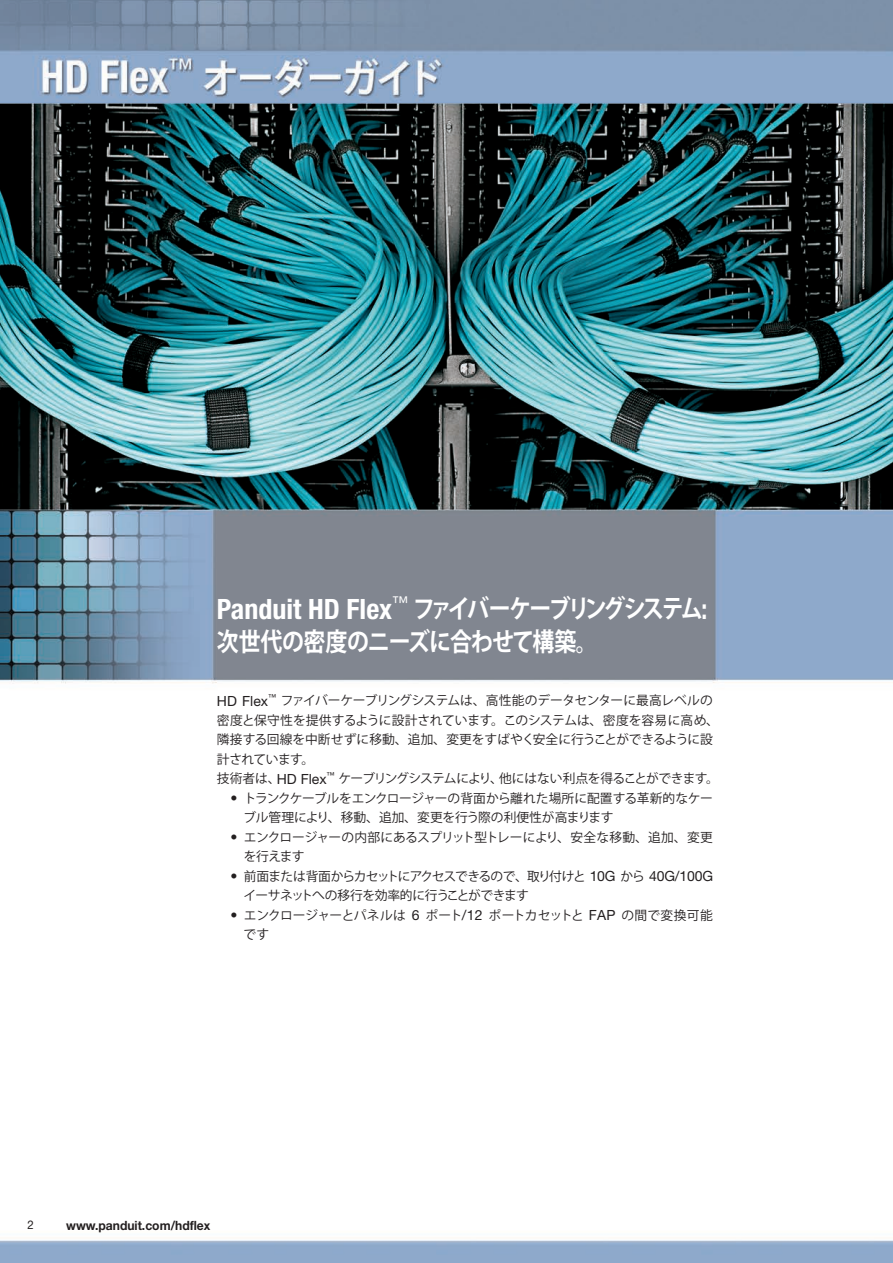
<style>
.page{position:relative;width:893px;height:1263px;background:#fff}
.page>*{position:absolute;margin:0;border:0;box-sizing:border-box;transform-origin:0 0}
.t1{font:700 25.5px/33px "Koz Go Pro";letter-spacing:-.07em;color:#fff;scale:.86 1}
.t2{font:12.75px/19.5px "Koz Go Pro";letter-spacing:-.025em;color:#231f20}
.t3{font:12.75px/19.5px "Koz Go Pro";letter-spacing:-.06em;color:#231f20}
.t4{font:12.75px/19.5px "Koz Go Pro";letter-spacing:-.005em;color:#231f20}
.t5{font:700 12.75px "Helvetica Neue LT Std";color:#231f20;scale:.95 1}
.t6{font:12px "Helvetica Neue LT Std";color:#231f20;scale:.95 1}
.s1{font-family:"Helvetica Neue LT Std";font-stretch:condensed;font-size:28.05px}
.s2{font-family:"Helvetica Neue LT Std";font-size:14.1px}
</style>
<div class="page">
<img style="left:0;top:0;width:893px;height:1263px">
<img style="left:0;top:103px;width:893px;height:1044px">
<h1 class="t1" style="left:217px;top:593px;width:572px"><span class="s1">Panduit HD Flex</span><sup>™</sup> ファイバーケーブリングシステム<span class="s1">:</span>次世代の密度のニーズに合わせて構築。</h1>
<p class="t2" style="left:217px;top:691px;width:504px"><span class="s2">HD Flex</span><sup>™</sup> ファイバーケーブリングシステムは、高性能のデータセンターに最高レベルの密度と保守性を提供するように設計されています。このシステムは、密度を容易に高め、隣接する回線を中断せずに移動、追加、変更をすばやく安全に行うことができるように設計されています。<br>技術者は、<span class="s2">HD Flex</span><sup>™</sup> ケーブリングシステムにより、他にはない利点を得ることができます。</p>
<p class="t2" style="left:243px;top:788px;width:471px;text-indent:-13px"><span class="s2">•</span> トランクケーブルをエンクロージャーの背面から離れた場所に配置する革新的なケーブル管理により、移動、追加、変更を行う際の利便性が高まります</p>
<p class="t2" style="left:244px;top:827px;width:471px;text-indent:-13px"><span class="s2">•</span> エンクロージャーの内部にあるスプリット型トレーにより、安全な移動、追加、変更を行えます</p>
<p class="t3" style="left:244px;top:866px;width:471px;text-indent:-13px"><span class="s2">•</span> 前面または背面からカセットにアクセスできるので、取り付けと <span class="s2">10G</span> から <span class="s2">40G/100G</span>イーサネットへの移行を効率的に行うことができます</p>
<p class="t4" style="left:244px;top:905px;width:471px;text-indent:-13px"><span class="s2">•</span> エンクロージャーとパネルは <span class="s2">6</span> ポート<span class="s2">/12</span> ポートカセットと <span class="s2">FAP</span> の間で変換可能です</p>
<p class="t6" style="left:28px;top:1218px;width:8px">2</p>
<p class="t5" style="left:66px;top:1217px;width:153px">www.panduit.com/hdflex</p>
</div>
